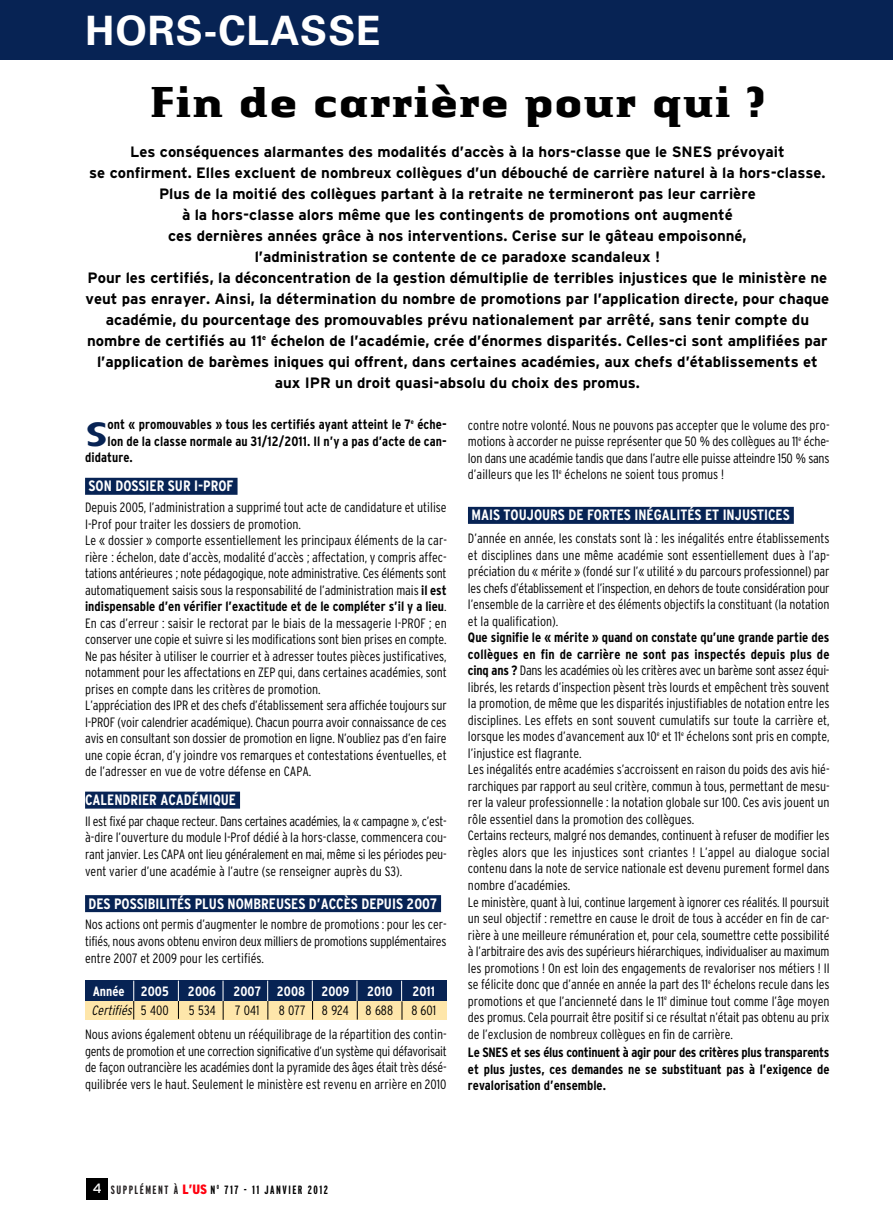
<style>
.page{position:relative;width:893px;height:1220px;background:#fff}
.page>*{position:absolute;margin:0;border:0;box-sizing:border-box;transform-origin:0 0}
.t1{font:700 45px "Authentic Small Ser LT";color:#000}
.t2{font:700 40.5px "Univers";letter-spacing:.025em;color:#fff}
.t3{font:700 35.1px "Authentic Small Ser LT";color:#072354}
.t4{font:700 15px/21px "Interstate";color:#000;text-align:center}
.t5{font:700 condensed 15px "Interstate";color:#fff}
.t6{font:300 condensed 13.5px/16.5px "Interstate";letter-spacing:-.005em;color:#000;text-align:justify}
.t7{font:700 condensed 13.5px/16.5px "Interstate";letter-spacing:.005em;color:#000;text-align:justify}
.t8{font:700 condensed 13.5px "Interstate";color:#fff}
.t9{font:italic 300 condensed 13.5px "Interstate";color:#000}
.t10{font:13.5px "Interstate";color:#fff}
.t11{font:700 extra-condensed 12px "Interstate";letter-spacing:.125em;color:#000}
.s1{color:#072354}
.s2{font-weight:700}
.s3{font-style:normal}
.s4{color:#231f20}
.s5{font-weight:900;font-stretch:condensed;font-size:13.5px;color:#ff000f}
</style>
<div class="page">
<div style="left:87px;top:1178px;width:21px;height:21px;background:#000"></div>
<div style="left:1px;top:0;width:891px;height:60px;background:#072354"></div>
<div style="left:468px;top:507px;width:325px;height:17px;background:#072354"></div>
<div style="left:85px;top:478px;width:152px;height:17px;background:#072354"></div>
<div style="left:85px;top:791px;width:155px;height:17px;background:#072354"></div>
<div style="left:85px;top:895px;width:356px;height:17px;background:#072354"></div>
<div style="left:85px;top:1001px;width:361px;height:18px;background:#fee6aa"></div>
<div style="left:85px;top:980px;width:361px;height:21px;background:#072354"></div>
<svg style="left:133px;top:980px;width:1px;height:39px"></svg>
<svg style="left:178px;top:980px;width:1px;height:38px"></svg>
<svg style="left:223px;top:980px;width:1px;height:39px"></svg>
<svg style="left:267px;top:980px;width:1px;height:39px"></svg>
<svg style="left:312px;top:980px;width:1px;height:39px"></svg>
<svg style="left:356px;top:980px;width:2px;height:39px"></svg>
<svg style="left:401px;top:980px;width:1px;height:39px"></svg>
<h2 class="t2" style="left:85px;top:16px;width:297px">HORS-CLASSE</h2>
<h1 class="t1" style="left:150px;top:87px;width:616px">Fin de carrière pour qui ?</h1>
<p class="t4" style="left:85px;top:143px;width:745px">Les conséquences alarmantes des modalités d’accès à la hors-classe que le SNES prévoyait<br>se confirment. Elles excluent de nombreux collègues d’un débouché de carrière naturel à la hors-classe.<br>Plus de la moitié des collègues partant à la retraite ne termineront pas leur carrière<br>à la hors-classe alors même que les contingents de promotions ont augmenté<br>ces dernières années grâce à nos interventions. Cerise sur le gâteau empoisonné,<br>l’administration se contente de ce paradoxe scandaleux !<br>Pour les certifiés, la déconcentration de la gestion démultiplie de terribles injustices que le ministère ne veut pas enrayer. Ainsi, la détermination du nombre de promotions par l’application directe, pour chaque académie, du pourcentage des promouvables prévu nationalement par arrêté, sans tenir compte du nombre de certifiés au 11<sup>e</sup> échelon de l’académie, crée d’énormes disparités. Celles-ci sont amplifiées par l’application de barèmes iniques qui offrent, dans certaines académies, aux chefs d’établissements et aux IPR un droit quasi-absolu du choix des promus.</p>
<h3 class="t3" style="left:86px;top:422px;width:22px">S</h3>
<p class="t7" style="left:108px;top:417px;width:340px">ont « promouvables » tous les certifiés ayant atteint le 7<sup>e</sup> éche-</p>
<p class="t7" style="left:108px;top:434px;width:340px">lon de la classe normale au 31/12/2011. Il n’y a pas d’acte de can-</p>
<p class="t7" style="left:85px;top:450px;width:49px">didature.</p>
<p class="t5" style="left:88px;top:480px;width:150px">SON DOSSIER SUR I-PROF<span class="s1">I</span></p>
<p class="t6" style="left:85px;top:500px;width:363px;text-align:left">Depuis 2005, l’administration a supprimé tout acte de candidature et utilise I-Prof pour traiter les dossiers de promotion.<br>Le « dossier » comporte essentiellement les principaux éléments de la car&shy;rière : échelon, date d’accès, modalité d’accès ; affectation, y compris affec&shy;tations antérieures ; note pédagogique, note administrative. Ces éléments sont automatiquement saisis sous la responsabilité de l’administration mais <span class="s2">il est indispensable d’en vérifier l’exactitude et de le compléter s’il y a lieu</span>.<br>En cas d’erreur : saisir le rectorat par le biais de la messagerie I-PROF ; en conserver une copie et suivre si les modifications sont bien prises en compte.<br>Ne pas hésiter à utiliser le courrier et à adresser toutes pièces justificatives, notamment pour les affectations en ZEP qui, dans certaines académies, sont prises en compte dans les critères de promotion.<br>L’appréciation des IPR et des chefs d’établissement sera affichée toujours sur I-PROF (voir calendrier académique). Chacun pourra avoir connaissance de ces avis en consultant son dossier de promotion en ligne. N’oubliez pas d’en faire une copie écran, d’y joindre vos remarques et contestations éventuelles, et de l’adresser en vue de votre défense en CAPA.</p>
<p class="t5" style="left:85px;top:794px;width:156px">CALENDRIER ACADÉMIQUE<span class="s1">I</span></p>
<p class="t6" style="left:85px;top:814px;width:363px">Il est fixé par chaque recteur. Dans certaines académies, la « campagne », c’est&shy;à-dire l’ouverture du module I-Prof dédié à la hors-classe, commencera cou&shy;rant janvier. Les CAPA ont lieu généralement en mai, même si les périodes peu&shy;vent varier d’une académie à l’autre (se renseigner auprès du S3).</p>
<p class="t5" style="left:88px;top:897px;width:354px">DES POSSIBILITÉS PLUS NOMBREUSES D’ACCÈS DEPUIS 2007<span class="s1">I</span></p>
<p class="t6" style="left:85px;top:917px;width:363px">Nos actions ont permis d’augmenter le nombre de promotions : pour les cer&shy;tifiés, nous avons obtenu environ deux milliers de promotions supplémentaires entre 2007 et 2009 pour les certifiés.</p>
<p class="t8" style="left:93px;top:985px;width:77px">Année 2005</p>
<p class="t8" style="left:188px;top:985px;width:30px">2006</p>
<p class="t8" style="left:233px;top:985px;width:118px">2007 2008 2009</p>
<p class="t8" style="left:367px;top:985px;width:27px">2010</p>
<p class="t8" style="left:412px;top:985px;width:24px">2011</p>
<p class="t9" style="left:91px;top:1005px;width:79px">Certifiés <span class="s3">5 4 0 0</span></p>
<p class="t6" style="left:189px;top:1003px;width:28px">5 534</p>
<p class="t6" style="left:235px;top:1003px;width:26px">7 041</p>
<p class="t6" style="left:279px;top:1003px;width:116px">8 077 8 924 8 688</p>
<p class="t6" style="left:411px;top:1003px;width:26px">8 601</p>
<p class="t6" style="left:85px;top:1027px;width:363px">Nous avions également obtenu un rééquilibrage de la répartition des contin&shy;gents de promotion et une correction significative d’un système qui défavorisait de façon outrancière les académies dont la pyramide des âges était très désé&shy;quilibrée vers le haut. Seulement le ministère est revenu en arrière en 2010</p>
<p class="t6" style="left:468px;top:418px;width:363px">contre notre volonté. Nous ne pouvons pas accepter que le volume des pro&shy;motions à accorder ne puisse représenter que 50 % des collègues au 11<sup>e</sup> éche&shy;lon dans une académie tandis que dans l’autre elle puisse atteindre 150 % sans d’ailleurs que les 11<sup>e</sup> échelons ne soient tous promus !</p>
<p class="t5" style="left:471px;top:509px;width:324px">MAIS TOUJOURS DE FORTES INÉGALITÉS ET INJUSTICES<span class="s1">I</span></p>
<p class="t6" style="left:468px;top:531px;width:363px">D’année en année, les constats sont là : les inégalités entre établissements et disciplines dans une même académie sont essentiellement dues à l’ap&shy;préciation du « mérite » (fondé sur l’« utilité » du parcours professionnel) par les chefs d’établissement et l’inspection, en dehors de toute considération pour l’ensemble de la carrière et des éléments objectifs la constituant (la notation et la qualification).</p>
<p class="t6" style="left:468px;top:630px;width:363px;text-align:left"><span class="s2">Que signifie le « mérite » quand on constate qu’une grande partie des collègues en fin de carrière ne sont pas inspectés depuis plus de cinq ans ?</span> Dans les académies où les critères avec un barème sont assez équi&shy;librés, les retards d’inspection pèsent très lourds et empêchent très souvent la promotion, de même que les disparités injustifiables de notation entre les disciplines. Les effets en sont souvent cumulatifs sur toute la carrière et, lorsque les modes d’avancement aux 10<sup>e</sup> et 11<sup>e</sup> échelons sont pris en compte, l’injustice est flagrante.<br>Les inégalités entre académies s’accroissent en raison du poids des avis hié&shy;rarchiques par rapport au seul critère, commun à tous, permettant de mesu&shy;rer la valeur professionnelle : la notation globale sur 100. Ces avis jouent un rôle essentiel dans la promotion des collègues.<br>Certains recteurs, malgré nos demandes, continuent à refuser de modifier les règles alors que les injustices sont criantes ! L’appel au dialogue social contenu dans la note de service nationale est devenu purement formel dans nombre d’académies.<br>Le ministère, quant à lui, continue largement à ignorer ces réalités. Il poursuit un seul objectif : remettre en cause le droit de tous à accéder en fin de car&shy;rière à une meilleure rémunération et, pour cela, soumettre cette possibilité à l’arbitraire des avis des supérieurs hiérarchiques, individualiser au maximum les promotions ! On est loin des engagements de revaloriser nos métiers ! Il se félicite donc que d’année en année la part des 11<sup>e</sup> échelons recule dans les promotions et que l’ancienneté dans le 11<sup>e</sup> diminue tout comme l’âge moyen des promus. Cela pourrait être positif si ce résultat n’était pas obtenu au prix de l’exclusion de nombreux collègues en fin de carrière.</p>
<p class="t7" style="left:468px;top:1045px;width:363px">Le SNES et ses élus continuent à agir pour des critères plus transparents et plus justes, ces demandes ne se substituant pas à l’exigence de revalorisation d’ensemble.</p>
<p class="t10" style="left:93px;top:1183px;width:11px">4</p>
<p class="t11" style="left:111px;top:1184px;width:218px"><span class="s4">SUPPLÉMENT À</span> <span class="s5">L’US</span> N <sup>O</sup> 717 - 11 JANVIER 2012</p>
</div>
